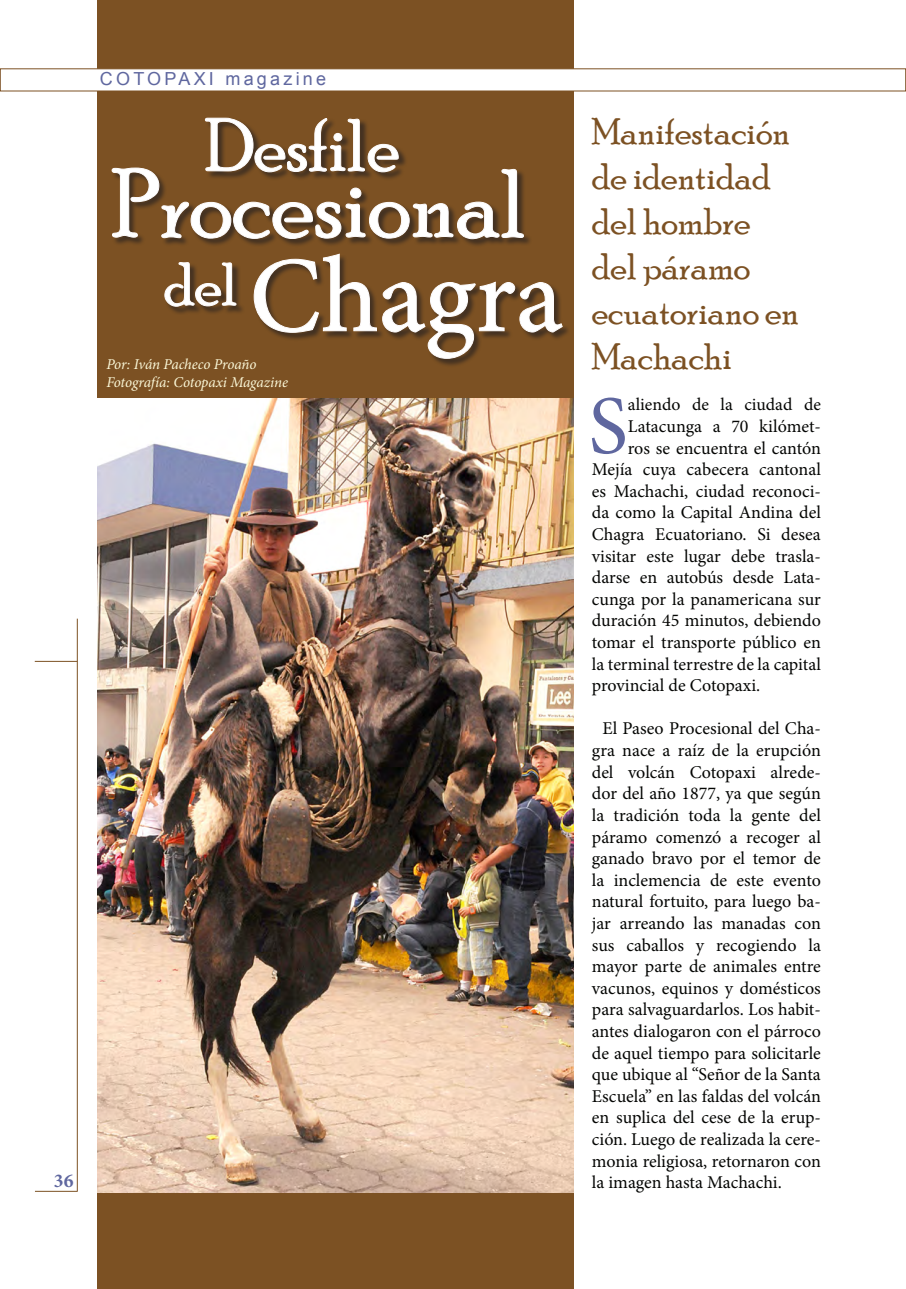
<style>
.page{position:relative;width:906px;height:1289px;background:#fff}
.page>*{position:absolute;margin:0;border:0;box-sizing:border-box;transform-origin:0 0}
.t1{font:83.1px "Minion Pro";color:#5f679f}
.t2{font:37.5px/45px "Poor Richard";color:#7c5123}
.t3{font:700 19.5px "Minion Pro";color:#5f679f}
.t4{font:18px/21.6px "Minion Pro";color:#040503;text-align:justify}
.t5{font:18px "Arial";letter-spacing:.18em;color:#5f679f}
.t6{font:17.7px "Minion Pro";color:#040503}
.t7{font:italic 15px "Minion Pro";letter-spacing:-.005em;color:#fbf8d8}
.s1{color:#fff}
</style>
<div class="page">
<div style="left:98px;top:0;width:476px;height:1288px;background:#7c5123"></div>
<img style="left:98px;top:398px;width:476px;height:794px">
<hr style="left:77px;top:618px;width:1px;height:573px;background:#7c5123">
<hr style="left:35px;top:661px;width:42px;height:1px;background:#7c5123">
<hr style="left:35px;top:1190px;width:42px;height:1px;background:#7c5123">
<div style="left:0;top:68px;width:906px;height:23px;background:#fff"></div>
<div style="left:112px;top:168px;width:420px;height:80px;background:#231f20;opacity:.64"></div>
<svg style="left:112px;top:118px;width:411px;height:121px"></svg>
<div style="left:165px;top:262px;width:80px;height:53px;background:#231f20;opacity:.64"></div>
<svg style="left:165px;top:262px;width:71px;height:44px"></svg>
<div style="left:254px;top:255px;width:317px;height:112px;background:#231f20;opacity:.64"></div>
<svg style="left:254px;top:254px;width:308px;height:104px"></svg>
<p class="t5" style="left:100px;top:67px;width:228px">COTOPAXI magazine</p>
<p class="t7" style="left:106px;top:354px;width:152px">Por: Iván Pacheco Proaño</p>
<p class="t7" style="left:106px;top:372px;width:183px">Fotografía: Cotopaxi Magazine</p>
<p class="t3" style="left:54px;top:1167px;width:21px">36</p>
<p class="t2" style="left:592px;top:109px;width:209px">Manifestación de identidad del hombre del páramo ecuatoriano en</p>
<p class="t2" style="left:592px;top:334px;width:141px">Machachi</p>
<p class="t1" style="left:588px;top:370px;width:41px">S</p>
<p class="t6" style="left:628px;top:393px;width:195px">aliendo de la ciudad de</p>
<p class="t4" style="left:628px;top:415px;width:194px">Latacunga a 70 kilómet-</p>
<p class="t4" style="left:628px;top:437px;width:195px">ros se encuentra el cantón</p>
<p class="t4" style="left:592px;top:458px;width:230px">Mejía cuya cabecera cantonal</p>
<p class="t4" style="left:592px;top:480px;width:230px">es Machachi, ciudad reconoci-</p>
<p class="t4" style="left:592px;top:502px;width:230px">da como la Capital Andina del</p>
<p class="t4" style="left:592px;top:523px;width:230px">Chagra Ecuatoriano. Si desea</p>
<p class="t4" style="left:592px;top:545px;width:230px">visitar este lugar debe trasla-</p>
<p class="t4" style="left:592px;top:566px;width:230px">darse en autobús desde Lata-</p>
<p class="t4" style="left:592px;top:588px;width:230px">cunga por la panamericana sur</p>
<p class="t4" style="left:592px;top:610px;width:230px">duración 45 minutos, debiendo</p>
<p class="t4" style="left:592px;top:631px;width:230px">tomar el transporte público en</p>
<p class="t4" style="left:592px;top:653px;width:230px">la terminal terrestre de la capital</p>
<p class="t4" style="left:592px;top:674px;width:170px">provincial de Cotopaxi.</p>
<p class="t4" style="left:592px;top:718px;width:230px;text-indent:10px">El Paseo Procesional del Cha&shy;gra nace a raíz de la erupción del volcán Cotopaxi alrede&shy;dor del año 1877, ya que según la tradición toda la gente del páramo comenzó a recoger al ganado bravo por el temor de la inclemencia de este evento natural fortuito, para luego ba&shy;jar arreando las manadas con sus caballos y recogiendo la mayor parte de animales entre vacunos, equinos y domésticos para salvaguardarlos. Los habit&shy;antes dialogaron con el párroco de aquel tiempo para solicitarle que ubique al “Señor de la Santa Escuela” en las faldas del volcán en suplica del cese de la erup&shy;ción. Luego de realizada la cere&shy;monia religiosa, retornaron con la imagen hasta Machachi.<span class="s1">hi.</span></p>
</div>
